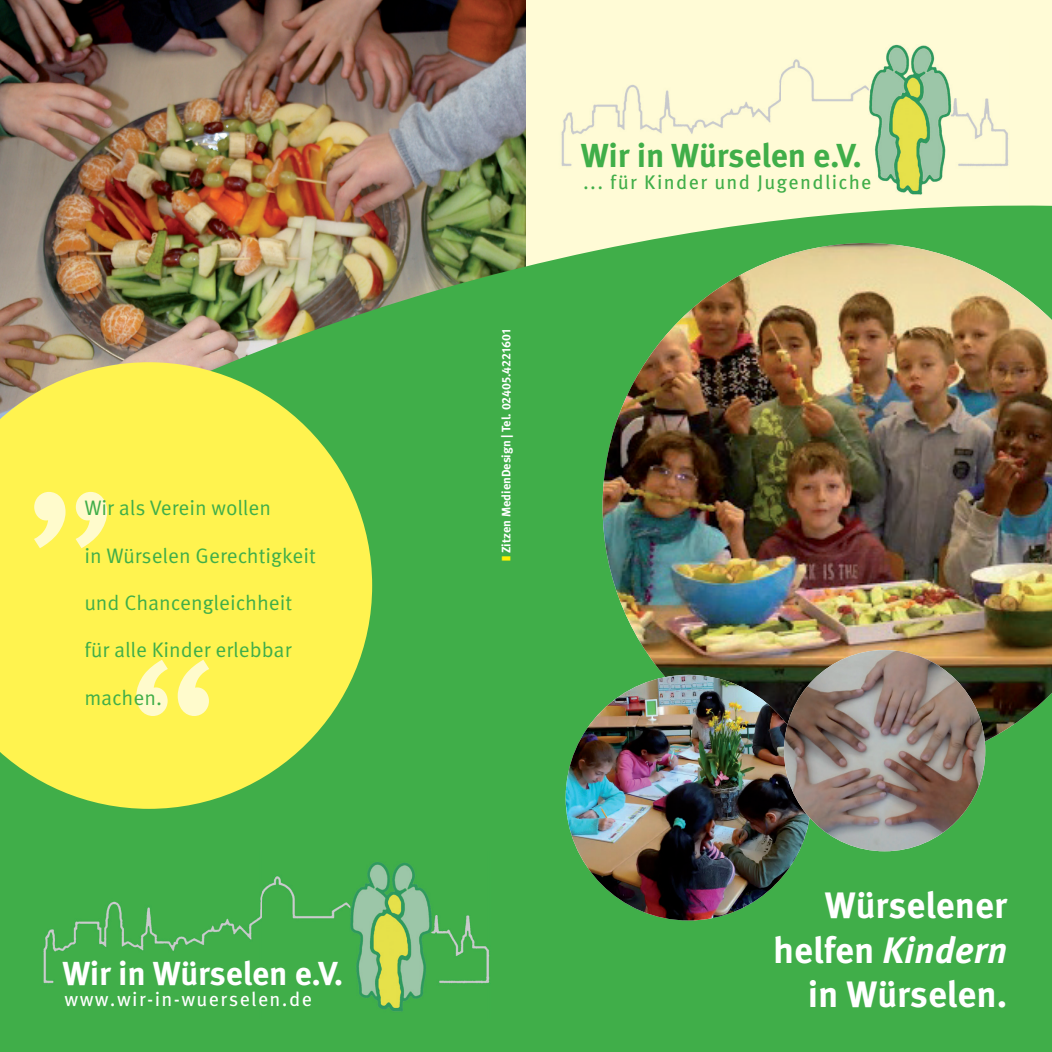
<style>
.page{position:relative;width:1052px;height:1052px;background:#fff}
.page>*{position:absolute;margin:0;border:0;box-sizing:border-box;transform-origin:0 0}
.t1{font:210px "Meta OT";color:#fffbcc}
.t2{font:700 36.75px/44.1px "Meta OT";color:#fff;text-align:right}
.t3{font:700 33.25px "Meta OT";letter-spacing:-.005em;color:#40ae49}
.t4{font:700 33.25px "Meta OT";letter-spacing:-.005em;color:#fff}
.t5{font:21px "Meta OT";color:#40ae49}
.t6{font:19.78px "Meta OT";letter-spacing:.07em;color:#40ae49}
.t7{font:19.78px "Meta OT";letter-spacing:.07em;color:#fff}
.t8{font:700 12.25px "Meta OT";color:#fff}
.s1{color:#fff101}
.s2{font-style:italic}
</style>
<div class="page">
<img style="left:0;top:0;width:526px;height:77px">
<div style="left:526px;top:0;width:526px;height:496px;background:#fffbd6"></div>
<img style="left:0;top:77px;width:1052px;height:975px">
<img style="left:553px;top:44px;width:456px;height:157px">
<img style="left:35px;top:852px;width:455px;height:166px">
<img style="left:602px;top:243px;width:450px;height:527px">
<svg style="left:0;top:362px;width:372px;height:447px;background:#e2e74e"></svg>
<img style="left:566px;top:675px;width:245px;height:245px;border-radius:123px">
<img style="left:784px;top:650px;width:201px;height:201px;border-radius:101px">
<h1 class="t1" style="left:22px;top:319px;width:100px">„</h1>
<p class="t5" style="left:84px;top:495px;width:188px">Wir als Verein wollen</p>
<p class="t5" style="left:84px;top:543px;width:233px">in Würselen Gerechtigkeit</p>
<p class="t5" style="left:84px;top:590px;width:209px">und Chancengleichheit</p>
<p class="t5" style="left:84px;top:637px;width:209px">für alle Kinder erlebbar</p>
<p class="t5" style="left:84px;top:684px;width:79px">machen.</p>
<h1 class="t1" style="left:123px;top:610px;width:100px">“</h1>
<h3 class="t4" style="left:62px;top:952px;width:283px">Wir in Würselen e.V.</h3>
<p class="t7" style="left:64px;top:986px;width:249px">www.wir-in-wuerselen.de</p>
<p class="t8" style="left:498px;top:561px;width:233px;rotate:-90deg"><span class="s1">❚</span> Zitzen MedienDesign | Tel. 02405.4221601</p>
<h3 class="t3" style="left:581px;top:135px;width:283px">Wir in Würselen e.V.</h3>
<p class="t6" style="left:583px;top:169px;width:290px">... für Kinder und Jugendliche</p>
<h2 class="t2" style="left:773px;top:884px;width:236px">Würselener helfen <span class="s2">Kindern </span>in Würselen.</h2>
</div>
